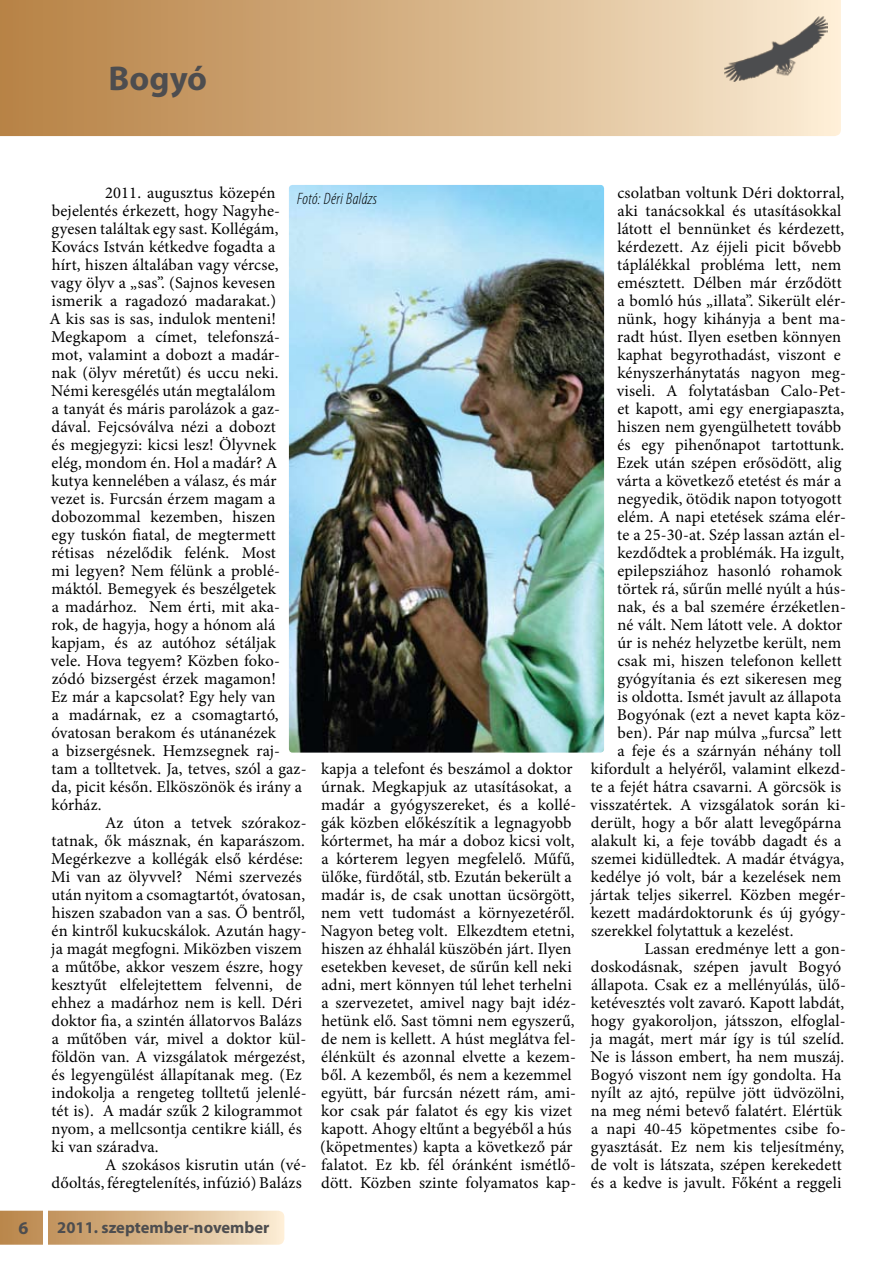
<style>
.page{position:relative;width:893px;height:1263px;background:#fff}
.page>*{position:absolute;margin:0;border:0;box-sizing:border-box;transform-origin:0 0}
.t1{font:700 34.5px "Myriad Pro";color:#4d4d4f}
.t2{font:700 18px "Myriad Pro";color:#4d4d4f}
.t3{font:16.5px/18px "Minion Pro";letter-spacing:.01em;color:#000}
.t4{font:700 16.5px "Myriad Pro";color:#4d4d4f}
.t5{font:italic 300 condensed 16.5px "Myriad Pro";letter-spacing:.02em;color:#000}
</style>
<div class="page">
<svg style="left:0;top:0;width:841px;height:136px;background:#d5b184"></svg>
<img style="left:724px;top:14px;width:103px;height:68px">
<svg style="left:0;top:1211px;width:284px;height:34px;background:#d8b68b"></svg>
<div style="left:43px;top:1205px;width:5px;height:40px;background:#fff"></div>
<img style="left:289px;top:185px;width:315px;height:568px">
<h1 class="t1" style="left:108px;top:56px;width:100px">Bogyó</h1>
<p class="t3" style="left:50px;top:184px;width:258px;text-indent:55px">2011. augusztus közepén bejelentés érkezett, hogy Nagyhe&shy;gyesen találtak egy sast. Kollégám,<br>Kovács István kétkedve fogadta a hírt, hiszen általában vagy vércse, vagy ölyv a „sas”. (Sajnos kevesen ismerik a ragadozó madarakat.)<br>A kis sas is sas, indulok menteni!<br>Megkapom a címet, telefonszá&shy;mot, valamint a dobozt a madár&shy;nak (ölyv méretűt) és uccu neki.<br>Némi keresgélés után megtalálom<br>a tanyát és máris parolázok a gaz&shy;dával. Fejcsóválva nézi a dobozt<br>és megjegyzi: kicsi lesz! Ölyvnek elég, mondom én. Hol a madár? A kutya kennelében a válasz, és már vezet is. Furcsán érzem magam a dobozommal kezemben, hiszen<br>egy tuskón fiatal, de megtermett rétisas nézelődik felénk. Most<br>mi legyen? Nem félünk a problé&shy;máktól. Bemegyek és beszélgetek<br>a madárhoz. Nem érti, mit aka&shy;rok, de hagyja, hogy a hónom alá kapjam, és az autóhoz sétáljak vele. Hova tegyem? Közben foko&shy;zódó bizsergést érzek magamon!<br>Ez már a kapcsolat? Egy hely van<br>a madárnak, ez a csomagtartó, óvatosan berakom és utánanézek<br>a bizsergésnek. Hemzsegnek raj&shy;tam a tolltetvek. Ja, tetves, szól a gaz&shy;da, picit későn. Elköszönök és irány a kórház.</p>
<p class="t3" style="left:51px;top:814px;width:257px;text-indent:54px">Az úton a tetvek szórakoz&shy;tatnak, ők másznak, én kaparászom.<br>Megérkezve a kollégák első kérdése:<br>Mi van az ölyvvel? Némi szervezés után nyitom a csomagtartót, óvatosan, hiszen szabadon van a sas. Ő bentről, én kintről kukucskálok. Azután hagy&shy;ja magát megfogni. Miközben viszem a műtőbe, akkor veszem észre, hogy kesztyűt elfelejtettem felvenni, de ehhez a madárhoz nem is kell. Déri doktor fia, a szintén állatorvos Balázs a műtőben vár, mivel a doktor kül&shy;földön van. A vizsgálatok mérgezést, és legyengülést állapítanak meg. (Ez indokolja a rengeteg tolltetű jelenlé&shy;tét is). A madár szűk 2 kilogrammot nyom, a mellcsontja centikre kiáll, és ki van száradva.</p>
<p class="t3" style="left:52px;top:1156px;width:256px;text-align:right">A szokásos kisrutin után (vé&shy;dőoltás, féregtelenítés, infúzió) Balázs</p>
<p class="t5" style="left:297px;top:189px;width:81px">Fotó: Déri Balázs</p>
<p class="t3" style="left:320px;top:760px;width:257px">kapja a telefont és beszámol a doktor úrnak. Megkapjuk az utasításokat, a madár a gyógyszereket, és a kollé&shy;gák közben előkészítik a legnagyobb kórtermet, ha már a doboz kicsi volt, a kórterem legyen megfelelő. Műfű, ülőke, fürdőtál, stb. Ezután bekerült a madár is, de csak unottan ücsörgött, nem vett tudomást a környezetéről.<br>Nagyon beteg volt. Elkezdtem etetni, hiszen az éhhalál küszöbén járt. Ilyen esetekben keveset, de sűrűn kell neki adni, mert könnyen túl lehet terhelni a szervezetet, amivel nagy bajt idéz&shy;hetünk elő. Sast tömni nem egyszerű, de nem is kellett. A húst meglátva fel&shy;élénkült és azonnal elvette a kezem&shy;ből. A kezemből, és nem a kezemmel együtt, bár furcsán nézett rám, ami&shy;kor csak pár falatot és egy kis vizet kapott. Ahogy eltűnt a begyéből a hús (köpetmentes) kapta a következő pár falatot. Ez kb. fél óránként ismétlő&shy;dött. Közben szinte folyamatos kap-</p>
<p class="t2" style="left:19px;top:1216px;width:11px">6</p>
<p class="t4" style="left:57px;top:1216px;width:214px">2011. szeptember-november</p>
<p class="t3" style="left:617px;top:184px;width:228px">csolatban voltunk Déri doktorral,</p>
<p class="t3" style="left:618px;top:202px;width:225px">aki tanácsokkal és utasításokkal</p>
<p class="t3" style="left:617px;top:220px;width:229px">látott el bennünket és kérdezett,</p>
<p class="t3" style="left:617px;top:238px;width:225px">kérdezett. Az éjjeli picit bővebb</p>
<p class="t3" style="left:617px;top:256px;width:225px">táplálékkal probléma lett, nem</p>
<p class="t3" style="left:617px;top:274px;width:226px">emésztett. Délben már érződött</p>
<p class="t3" style="left:618px;top:292px;width:230px">a bomló hús „illata”. Sikerült elér-</p>
<p class="t3" style="left:617px;top:310px;width:230px">nünk, hogy kihányja a bent ma-</p>
<p class="t3" style="left:617px;top:328px;width:226px">radt húst. Ilyen esetben könnyen</p>
<p class="t3" style="left:617px;top:346px;width:225px">kaphat begyrothadást, viszont e</p>
<p class="t3" style="left:617px;top:364px;width:230px">kényszerhánytatás nagyon meg-</p>
<p class="t3" style="left:617px;top:382px;width:231px">viseli. A folytatásban Calo-Pet-</p>
<p class="t3" style="left:617px;top:400px;width:228px">et kapott, ami egy energiapaszta,</p>
<p class="t3" style="left:617px;top:418px;width:225px">hiszen nem gyengülhetett tovább</p>
<p class="t3" style="left:617px;top:436px;width:228px">és egy pihenőnapot tartottunk.</p>
<p class="t3" style="left:617px;top:454px;width:226px">Ezek után szépen erősödött, alig</p>
<p class="t3" style="left:617px;top:472px;width:226px">várta a következő etetést és már a</p>
<p class="t3" style="left:617px;top:490px;width:226px">negyedik, ötödik napon totyogott</p>
<p class="t3" style="left:617px;top:508px;width:230px">elém. A napi etetések száma elér-</p>
<p class="t3" style="left:617px;top:526px;width:230px">te a 25-30-at. Szép lassan aztán el-</p>
<p class="t3" style="left:617px;top:544px;width:228px">kezdődtek a problémák. Ha izgult,</p>
<p class="t3" style="left:617px;top:562px;width:226px">epilepsziához hasonló rohamok</p>
<p class="t3" style="left:617px;top:580px;width:230px">törtek rá, sűrűn mellé nyúlt a hús-</p>
<p class="t3" style="left:617px;top:598px;width:230px">nak, és a bal szemére érzéketlen-</p>
<p class="t3" style="left:617px;top:616px;width:227px">né vált. Nem látott vele. A doktor</p>
<p class="t3" style="left:617px;top:634px;width:225px">úr is nehéz helyzetbe került, nem</p>
<p class="t3" style="left:617px;top:652px;width:226px">csak mi, hiszen telefonon kellett</p>
<p class="t3" style="left:617px;top:670px;width:226px">gyógyítania és ezt sikeresen meg</p>
<p class="t3" style="left:617px;top:688px;width:225px">is oldotta. Ismét javult az állapota</p>
<p class="t3" style="left:617px;top:706px;width:230px">Bogyónak (ezt a nevet kapta köz-</p>
<p class="t3" style="left:617px;top:724px;width:226px">ben). Pár nap múlva „furcsa” lett</p>
<p class="t3" style="left:618px;top:742px;width:225px">a feje és a szárnyán néhány toll</p>
<p class="t3" style="left:591px;top:760px;width:257px">kifordult a helyéről, valamint elkezd-</p>
<p class="t3" style="left:591px;top:778px;width:252px">te a fejét hátra csavarni. A görcsök is</p>
<p class="t3" style="left:590px;top:796px;width:257px">visszatértek. A vizsgálatok során ki-</p>
<p class="t3" style="left:591px;top:814px;width:252px">derült, hogy a bőr alatt levegőpárna</p>
<p class="t3" style="left:591px;top:832px;width:252px">alakult ki, a feje tovább dagadt és a</p>
<p class="t3" style="left:591px;top:850px;width:255px">szemei kidülledtek. A madár étvágya,</p>
<p class="t3" style="left:591px;top:868px;width:252px">kedélye jó volt, bár a kezelések nem</p>
<p class="t3" style="left:591px;top:886px;width:257px">jártak teljes sikerrel. Közben megér-</p>
<p class="t3" style="left:591px;top:904px;width:257px">kezett madárdoktorunk és új gyógy-</p>
<p class="t3" style="left:591px;top:922px;width:204px">szerekkel folytattuk a kezelést.</p>
<p class="t3" style="left:644px;top:940px;width:203px">Lassan eredménye lett a gon-</p>
<p class="t3" style="left:591px;top:958px;width:252px">doskodásnak, szépen javult Bogyó</p>
<p class="t3" style="left:591px;top:976px;width:256px">állapota. Csak ez a mellényúlás, ülő-</p>
<p class="t3" style="left:591px;top:994px;width:255px">ketévesztés volt zavaró. Kapott labdát,</p>
<p class="t3" style="left:591px;top:1012px;width:256px">hogy gyakoroljon, játsszon, elfoglal-</p>
<p class="t3" style="left:591px;top:1030px;width:255px">ja magát, mert már így is túl szelíd.</p>
<p class="t3" style="left:590px;top:1048px;width:255px">Ne is lásson embert, ha nem muszáj.</p>
<p class="t3" style="left:590px;top:1066px;width:252px">Bogyó viszont nem így gondolta. Ha</p>
<p class="t3" style="left:591px;top:1084px;width:255px">nyílt az ajtó, repülve jött üdvözölni,</p>
<p class="t3" style="left:591px;top:1102px;width:253px">na meg némi betevő falatért. Elértük</p>
<p class="t3" style="left:591px;top:1120px;width:256px">a napi 40-45 köpetmentes csibe fo-</p>
<p class="t3" style="left:591px;top:1138px;width:255px">gyasztását. Ez nem kis teljesítmény,</p>
<p class="t3" style="left:591px;top:1156px;width:252px">de volt is látszata, szépen kerekedett</p>
<p class="t3" style="left:591px;top:1174px;width:252px">és a kedve is javult. Főként a reggeli</p>
</div>
